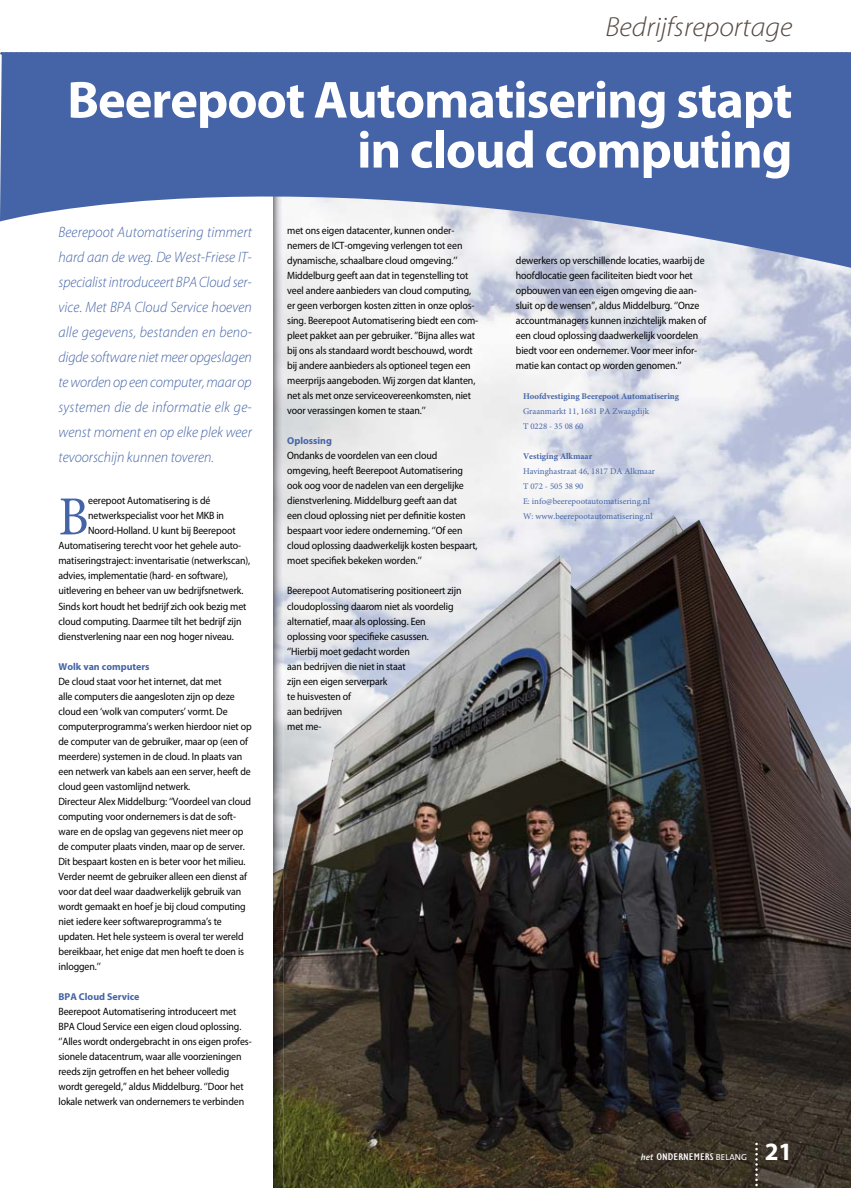
<style>
.page{position:relative;width:851px;height:1188px;background:#fff}
.page>*{position:absolute;margin:0;border:0;box-sizing:border-box;transform-origin:0 0}
.t1{font:55.12px "Minion Pro";color:#4564a7;scale:.93 1}
.t2{font:700 52.5px/50px "Myriad Pro";letter-spacing:-.02em;color:#fff;text-align:right}
.t3{font:italic 300 27.75px "Myriad Pro";color:#574b42;scale:1.05 1}
.t4{font:700 25px "Myriad Pro";color:#fff}
.t5{font:italic 300 15px/25px "Myriad Pro";color:#4564a7;text-align:justify;scale:.95 1}
.t6{font:10.62px/15px "Myriad Pro";letter-spacing:-.01em;color:#000;scale:.93 1}
.t7{font:700 10px "Myriad Pro";color:#4564a7}
.t8{font:condensed 10px "Gill Sans Std";color:#fff;scale:1.35 1}
.t9{font:8.75px/15px "Minion Pro";color:#4564a7}
.t10{font:700 8.75px "Minion Pro";color:#4564a7}
.s1{font-family:"The Sans";font-weight:600;font-style:italic;font-stretch:normal;font-size:8.75px}
.s2{font-family:"The Sans";font-stretch:normal;font-size:8.75px}
</style>
<div class="page">
<img style="left:283px;top:270px;width:434px;height:36px">
<img style="left:717px;top:270px;width:133px;height:244px">
<img style="left:283px;top:306px;width:434px;height:208px">
<img style="left:283px;top:514px;width:567px;height:673px">
<img style="left:273px;top:270px;width:10px;height:597px">
<img style="left:273px;top:867px;width:10px;height:320px">
<svg style="left:0;top:52px;width:850px;height:218px;fill:#4564a7"></svg>
<svg style="left:755px;top:1142px;width:2px;height:46px"></svg>
<h3 class="t3" style="left:605px;top:12px;width:180px">Bedrijfsreportage</h3>
<h2 class="t2" style="left:67px;top:73px;width:726px">Beerepoot Automatisering stapt in cloud computing</h2>
<p class="t5" style="left:58px;top:220px;width:205px">Beerepoot Automatisering timmert hard aan de weg. De West-Friese IT&shy;specialist introduceert BPA Cloud ser&shy;vice. Met BPA Cloud Service hoeven alle gegevens, bestanden en beno&shy;digde software niet meer opgeslagen te worden op een computer, maar op systemen die de informatie elk ge&shy;wenst moment en op elke plek weer tevoorschijn kunnen toveren.</p>
<h1 class="t1" style="left:58px;top:479px;width:34px">B</h1>
<p class="t6" style="left:88px;top:493px;width:133px">eerepoot Automatisering is dé</p>
<p class="t6" style="left:88px;top:508px;width:148px">netwerkspecialist voor het MKB in</p>
<p class="t6" style="left:88px;top:523px;width:160px">Noord-Holland. U kunt bij Beerepoot</p>
<p class="t6" style="left:58px;top:538px;width:198px">Automatisering terecht voor het gehele auto-</p>
<p class="t6" style="left:58px;top:553px;width:207px">matiseringstraject: inventarisatie (netwerkscan),</p>
<p class="t6" style="left:58px;top:568px;width:183px">advies, implementatie (hard- en software),</p>
<p class="t6" style="left:58px;top:583px;width:200px">uitlevering en beheer van uw bedrijfsnetwerk.</p>
<p class="t6" style="left:58px;top:598px;width:203px">Sinds kort houdt het bedrijf zich ook bezig met</p>
<p class="t6" style="left:58px;top:613px;width:198px">cloud computing. Daarmee tilt het bedrijf zijn</p>
<p class="t6" style="left:58px;top:628px;width:190px">dienstverlening naar een nog hoger niveau.</p>
<p class="t7" style="left:58px;top:659px;width:93px">Wolk van computers</p>
<p class="t6" style="left:58px;top:673px;width:209px">De cloud staat voor het internet, dat met<br>alle computers die aangesloten zijn op deze cloud een ‘wolk van computers’ vormt. De computerprogramma’s werken hierdoor niet op de computer van de gebruiker, maar op (een of meerdere) systemen in de cloud. In plaats van een netwerk van kabels aan een server, heeft de cloud geen vastomlijnd netwerk.<br>Directeur Alex Middelburg: ‘’Voordeel van cloud computing voor ondernemers is dat de soft&shy;ware en de opslag van gegevens niet meer op de computer plaats vinden, maar op de server.<br>Dit bespaart kosten en is beter voor het milieu.<br>Verder neemt de gebruiker alleen een dienst af voor dat deel waar daadwerkelijk gebruik van wordt gemaakt en hoef je bij cloud computing niet iedere keer softwareprogramma’s te updaten. Het hele systeem is overal ter wereld bereikbaar, het enige dat men hoeft te doen is inloggen.’’</p>
<p class="t7" style="left:58px;top:989px;width:83px">BPA Cloud Service</p>
<p class="t6" style="left:58px;top:1003px;width:209px">Beerepoot Automatisering introduceert met BPA Cloud Service een eigen cloud oplossing. ‘’Alles wordt ondergebracht in ons eigen profes&shy;sionele datacentrum, waar alle voorzieningen reeds zijn getroffen en het beheer volledig wordt geregeld,’’ aldus Middelburg. ‘’Door het lokale netwerk van ondernemers te verbinden</p>
<p class="t6" style="left:287px;top:223px;width:207px">met ons eigen datacenter, kunnen onder&shy;nemers de ICT-omgeving verlengen tot een dynamische, schaalbare cloud omgeving.’’ Middelburg geeft aan dat in tegenstelling tot veel andere aanbieders van cloud computing, er geen verborgen kosten zitten in onze oplos&shy;sing. Beerepoot Automatisering biedt een com&shy;pleet pakket aan per gebruiker. ’’Bijna alles wat bij ons als standaard wordt beschouwd, wordt bij andere aanbieders als optioneel tegen een meerprijs aangeboden. Wij zorgen dat klanten, net als met onze serviceovereenkomsten, niet voor verassingen komen te staan.’’</p>
<p class="t7" style="left:287px;top:434px;width:46px">Oplossing</p>
<p class="t6" style="left:287px;top:448px;width:206px">Ondanks de voordelen van een cloud omgeving, heeft Beerepoot Automatisering ook oog voor de nadelen van een dergelijke dienstverlening. Middelburg geeft aan dat<br>een cloud oplossing niet per definitie kosten bespaart voor iedere onderneming. ‘’Of een cloud oplossing daadwerkelijk kosten bespaart, moet specifiek bekeken worden.’’</p>
<p class="t6" style="left:287px;top:583px;width:189px">Beerepoot Automatisering positioneert zijn cloudoplossing daarom niet als voordelig alternatief, maar als oplossing. Een oplossing voor specifieke casussen. ‘’Hierbij moet gedacht worden<br>aan bedrijven die niet in staat<br>zijn een eigen serverpark<br>te huisvesten of<br>aan bedrijven<br>met me-</p>
<p class="t6" style="left:516px;top:253px;width:206px">dewerkers op verschillende locaties, waarbij de hoofdlocatie geen faciliteiten biedt voor het opbouwen van een eigen omgeving die aan&shy;sluit op de wensen’’, aldus Middelburg. ‘’Onze accountmanagers kunnen inzichtelijk maken of een cloud oplossing daadwerkelijk voordelen biedt voor een ondernemer. Voor meer infor&shy;matie kan contact op worden genomen.’’</p>
<p class="t10" style="left:523px;top:390px;width:158px">Hoofdvestiging Beerepoot Automatisering</p>
<p class="t9" style="left:523px;top:404px;width:127px">Graanmarkt 11, 1681 PA Zwaagdijk<br>T 0228 - 35 08 60</p>
<p class="t10" style="left:523px;top:450px;width:71px">Vestiging Alkmaar</p>
<p class="t9" style="left:523px;top:464px;width:134px">Havinghastraat 46, 1817 DA Alkmaar<br>T 072 - 505 38 90<br>E: info@beerepootautomatisering.nl<br>W: www.beerepootautomatisering.nl</p>
<p class="t8" style="left:640px;top:1151px;width:80px"><span class="s1">het</span> ONDERNEMERS <span class="s2">BELANG</span></p>
<h3 class="t4" style="left:764px;top:1135px;width:29px">21</h3>
</div>
